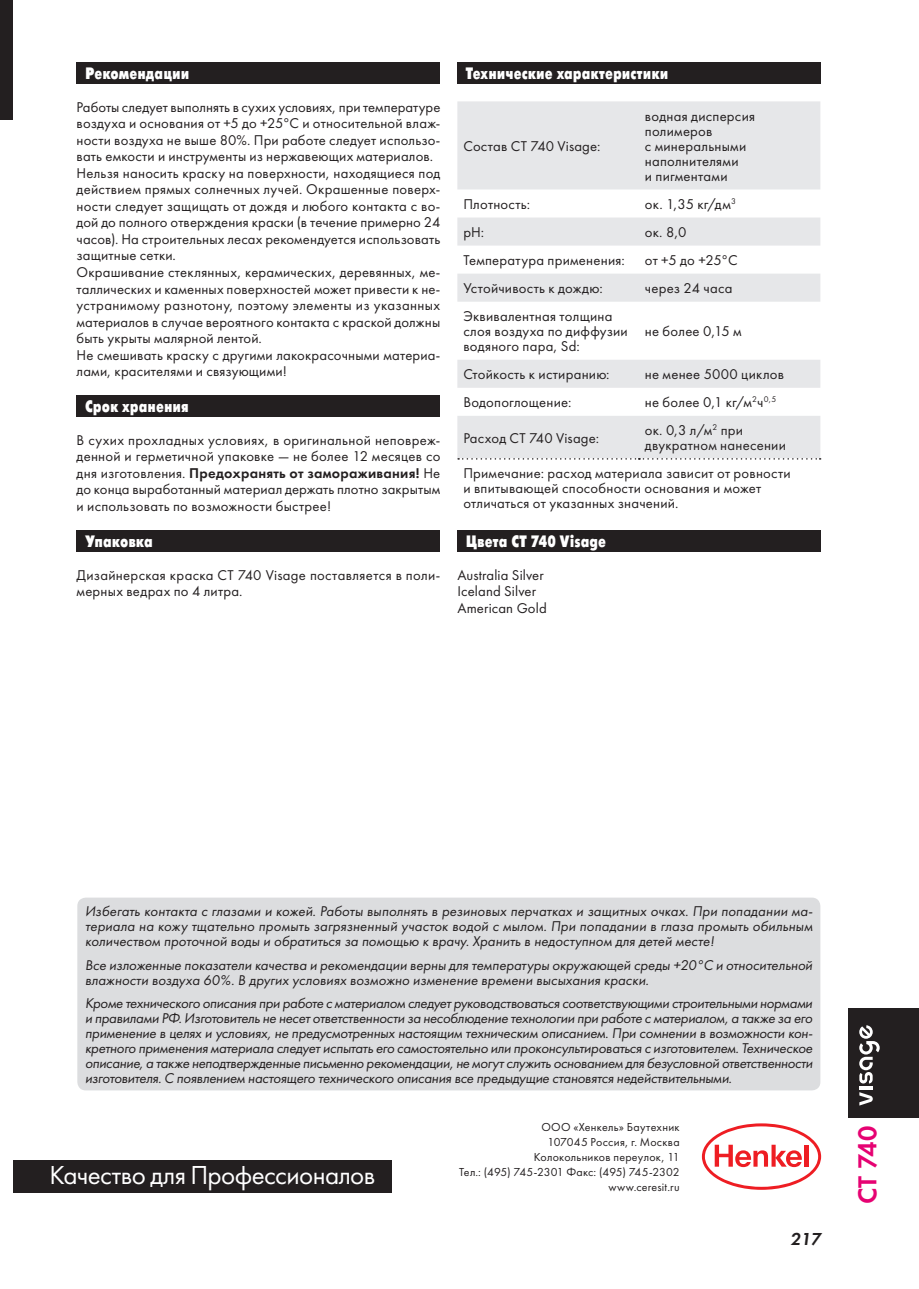
<style>
.page{position:relative;width:919px;height:1289px;background:#fff}
.page>*{position:absolute;margin:0;border:0;box-sizing:border-box;transform-origin:0 0}
.t1{font:27px "Futura Book C";letter-spacing:-.02em;color:#fff}
.t2{font:27px "Futura Demi C";color:#e60272}
.t3{font:italic 18px "Futura Demi C";color:#231f20}
.t4{font:700 16.5px "Futuris X Cond C";letter-spacing:.005em;color:#fff}
.t5{font:14.7px/16.5px "Futura Book C";letter-spacing:.015em;color:#231f20}
.t6{font:italic 14.7px/15px "Futura Book C";color:#231f20;text-align:justify}
.t7{font:14.7px "Futura Demi C";letter-spacing:.015em;color:#231f20}
.t8{font:12px/15px "Futura Book C";letter-spacing:.02em;color:#231f20;text-align:right}
.s1{font-family:"Futura Book C"}
</style>
<div class="page">
<div style="left:0;top:0;width:13px;height:119px;background:#231f20"></div>
<div style="left:848px;top:1008px;width:70px;height:109px;background:#231f20"></div>
<svg style="left:859px;top:1025px;width:20px;height:80px"></svg>
<div style="left:77px;top:62px;width:362px;height:22px;background:#231f20"></div>
<div style="left:77px;top:395px;width:362px;height:22px;background:#231f20"></div>
<div style="left:77px;top:530px;width:362px;height:22px;background:#231f20"></div>
<div style="left:457px;top:62px;width:363px;height:22px;background:#231f20"></div>
<svg style="left:457px;top:101px;width:363px;height:358px;fill:#e6e7e9"></svg>
<svg style="left:458px;top:458px;width:362px;height:1px"></svg>
<div style="left:457px;top:530px;width:363px;height:22px;background:#231f20"></div>
<div style="left:77px;top:897px;width:743px;height:193px;background:#dcdddf;border-radius:9px"></div>
<svg style="left:701px;top:1123px;width:120px;height:66px"></svg>
<div style="left:13px;top:1159px;width:378px;height:33px;background:#231f20"></div>
<p class="t4" style="left:85px;top:67px;width:106px">Рекомендации</p>
<p class="t5" style="left:77px;top:100px;width:365px">Работы следует выполнять в сухих условиях, при температуре воздуха и основания от +5 до +25°C и относительной влаж&shy;ности воздуха не выше 80%. При работе следует использо&shy;вать емкости и инструменты из нержавеющих материалов.<br>Нельзя наносить краску на поверхности, находящиеся под действием прямых солнечных лучей. Окрашенные поверх&shy;ности следует защищать от дождя и любого контакта с во&shy;дой до полного отверждения краски (в течение примерно 24 часов). На строительных лесах рекомендуется использовать защитные сетки.<br>Окрашивание стеклянных, керамических, деревянных, ме&shy;таллических и каменных поверхностей может привести к не&shy;устранимому разнотону, поэтому элементы из указанных материалов в случае вероятного контакта с краской должны быть укрыты малярной лентой.<br>Не смешивать краску с другими лакокрасочными материа&shy;лами, красителями и связующими!</p>
<p class="t4" style="left:85px;top:399px;width:105px">Срок хранения</p>
<p class="t5" style="left:77px;top:433px;width:365px">В сухих прохладных условиях, в оригинальной неповреж&shy;денной и герметичной упаковке — не более 12 месяцев со</p>
<p class="t7" style="left:77px;top:467px;width:365px"><span class="s1">дня изготовления.</span> Предохранять от замораживания! <span class="s1">Не</span></p>
<p class="t5" style="left:77px;top:482px;width:365px">до конца выработанный материал держать плотно закрытым и использовать по возможности быстрее!</p>
<p class="t4" style="left:85px;top:534px;width:69px">Упаковка</p>
<p class="t5" style="left:77px;top:568px;width:365px">Дизайнерская краска CT 740 Visage поставляется в поли&shy;мерных ведрах по 4 литра.</p>
<p class="t4" style="left:466px;top:67px;width:204px">Технические характеристики</p>
<p class="t5" style="left:463px;top:139px;width:138px">Состав CT 740 Visage:</p>
<p class="t5" style="left:644px;top:110px;width:112px;line-height:15px">водная дисперсия полимеров<br>с минеральными наполнителями<br>и пигментами</p>
<p class="t5" style="left:463px;top:197px;width:68px">Плотность:</p>
<p class="t5" style="left:644px;top:197px;width:92px">ок. 1,35 кг/дм<sup>3</sup></p>
<p class="t5" style="left:463px;top:225px;width:22px">рН:</p>
<p class="t5" style="left:644px;top:225px;width:43px">ок. 8,0</p>
<p class="t5" style="left:463px;top:253px;width:163px">Температура применения:</p>
<p class="t5" style="left:644px;top:253px;width:94px">от +5 до +25°С</p>
<p class="t5" style="left:463px;top:281px;width:141px">Устойчивость к дождю:</p>
<p class="t5" style="left:644px;top:281px;width:89px">через 24 часа</p>
<p class="t5" style="left:463px;top:310px;width:166px;line-height:15px">Эквивалентная толщина слоя воздуха по диффузии водяного пара, Sd:</p>
<p class="t5" style="left:644px;top:324px;width:98px">не более 0,15 м</p>
<p class="t5" style="left:463px;top:367px;width:148px">Стойкость к истиранию:</p>
<p class="t5" style="left:644px;top:367px;width:141px">не менее 5000 циклов</p>
<p class="t5" style="left:463px;top:395px;width:110px">Водопоглощение:</p>
<p class="t5" style="left:644px;top:395px;width:133px">не более 0,1 кг/м<sup>2</sup>ч<sup>0,5</sup></p>
<p class="t5" style="left:463px;top:431px;width:137px">Расход CT 740 Visage:</p>
<p class="t5" style="left:644px;top:424px;width:143px;line-height:15px">ок. 0,3 л/м<sup>2</sup> при двукратном нанесении</p>
<p class="t5" style="left:463px;top:467px;width:329px;line-height:15px">Примечание: расход материала зависит от ровности и впитывающей способности основания и может отличаться от указанных значений.</p>
<p class="t4" style="left:466px;top:534px;width:142px">Цвета CT 740 Visage</p>
<p class="t5" style="left:457px;top:568px;width:91px">Australia Silver<br>Iceland Silver<br>American Gold</p>
<p class="t6" style="left:85px;top:905px;width:729px">Избегать контакта с глазами и кожей. Работы выполнять в резиновых перчатках и защитных очках. При попадании ма&shy;териала на кожу тщательно промыть загрязненный участок водой с мылом. При попадании в глаза промыть обильным количеством проточной воды и обратиться за помощью к врачу. Хранить в недоступном для детей месте!</p>
<p class="t6" style="left:85px;top:958px;width:728px">Все изложенные показатели качества и рекомендации верны для температуры окружающей среды +20°C и относительной влажности воздуха 60%. В других условиях возможно изменение времени высыхания краски.</p>
<p class="t6" style="left:85px;top:997px;width:729px">Кроме технического описания при работе с материалом следует руководствоваться соответствующими строительными нормами и правилами РФ. Изготовитель не несет ответственности за несоблюдение технологии при работе с материалом, а также за его применение в целях и условиях, не предусмотренных настоящим техническим описанием. При сомнении в возможности кон&shy;кретного применения материала следует испытать его самостоятельно или проконсультироваться с изготовителем. Техническое описание, а также неподтвержденные письменно рекомендации, не могут служить основанием для безусловной ответственности изготовителя. С появлением настоящего технического описания все предыдущие становятся недействительными.</p>
<p class="t8" style="left:459px;top:1120px;width:222px">ООО «Хенкель» Баутехник<br>107045 Россия, г. Москва<br>Колокольников переулок, 11<br>Тел.: (495) 745-2301 Факс: (495) 745-2302</p>
<h1 class="t1" style="left:49px;top:1164px;width:327px">Качество для Профессионалов</h1>
<p class="t8" style="left:608px;top:1180px;width:73px">www.ceresit.ru</p>
<p class="t3" style="left:790px;top:1231px;width:32px">217</p>
<h1 class="t2" style="left:856px;top:1204px;width:80px;rotate:-90deg">CT 740</h1>
</div>
